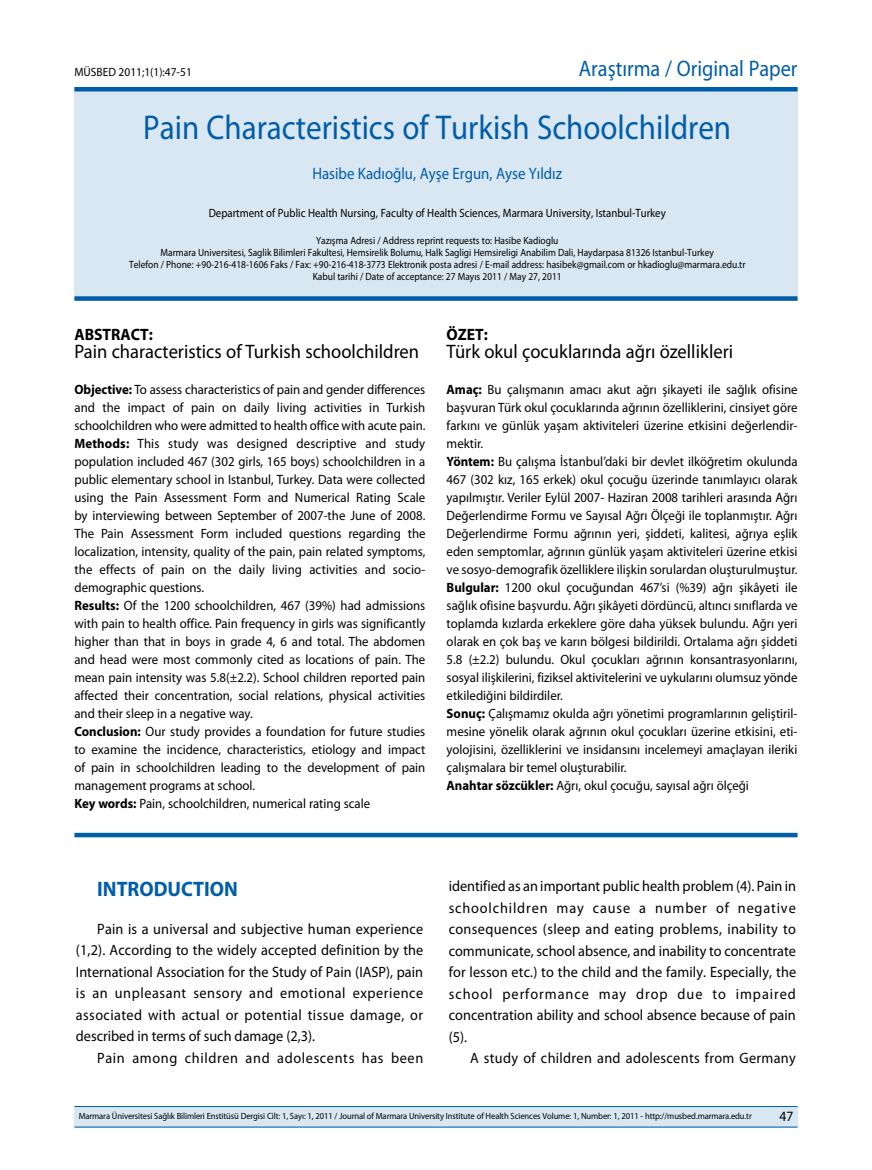
<style>
.page{position:relative;width:872px;height:1170px;background:#fff}
.page>*{position:absolute;margin:0;border:0;box-sizing:border-box;transform-origin:0 0}
.t1{font:34.5px "Myriad Pro";color:#005daa;scale:.9 1}
.t2{font:22.5px "Myriad Pro";color:#005daa;scale:.9 1}
.t3{font:700 21px "Myriad Pro";color:#005daa;scale:.95 1}
.t4{font:19.5px "Myriad Pro";color:#000;scale:.95 1}
.t5{font:16.5px "Myriad Pro";color:#005daa;scale:.9 1}
.t6{font:700 16.5px "Myriad Pro";color:#000;scale:.95 1}
.t7{font:15px/21.5px "Myriad Pro";letter-spacing:.02em;color:#000;text-align:justify;scale:.95 1}
.t8{font:15px "Myriad Pro";letter-spacing:.045em;color:#000;scale:.95 1}
.t9{font:14.25px "Myriad Pro";color:#000;scale:.95 1}
.t10{font:13.5px/18px "Myriad Pro";color:#000;scale:.95 1}
.t11{font:12px "Myriad Pro";color:#000;scale:.9 1}
.t12{font:12px "Myriad Pro";color:#000;scale:.95 1}
.t13{font:10.5px/12px "Myriad Pro";color:#000;text-align:center;scale:.9 1}
.t14{font:9px "Myriad Pro";letter-spacing:-.01em;color:#000;scale:.95 1}
.s1{font-weight:700}
</style>
<div class="page">
<div style="left:74px;top:1106px;width:723px;height:21px;background:#d9e7f2"></div>
<hr style="left:74px;top:1126px;width:723px;height:1px;background:#005daa">
<hr style="left:74px;top:1106px;width:723px;height:1px;background:#005daa">
<div style="left:74px;top:88px;width:723px;height:213px;background:#d9e7f2"></div>
<div style="left:74px;top:296px;width:723px;height:5px;background:#005daa"></div>
<div style="left:74px;top:832px;width:723px;height:5px;background:#005daa"></div>
<hr style="left:74px;top:87px;width:723px;height:4px;background:#005daa">
<p class="t12" style="left:74px;top:65px;width:125px">MÜSBED 2011;1(1):47-51</p>
<h2 class="t2" style="left:579px;top:55px;width:244px">Araştırma / Original Paper</h2>
<h1 class="t1" style="left:143px;top:106px;width:654px">Pain Characteristics of Turkish Schoolchildren</h1>
<p class="t5" style="left:312px;top:163px;width:279px">Hasibe Kadıoğlu, Ayşe Ergun, Ayse Yıldız</p>
<p class="t11" style="left:209px;top:205px;width:509px">Department of Public Health Nursing, Faculty of Health Sciences, Marmara University, Istanbul-Turkey</p>
<p class="t13" style="left:129px;top:234px;width:686px">Yazışma Adresi / Address reprint requests to: Hasibe Kadioglu<br>Marmara Universitesi, Saglik Bilimleri Fakultesi, Hemsirelik Bolumu, Halk Sagligi Hemsireligi Anabilim Dali, Haydarpasa 81326 Istanbul-Turkey<br>Telefon / Phone: +90-216-418-1606 Faks / Fax: +90-216-418-3773 Elektronik posta adresi / E-mail address: hasibek@gmail.com or hkadioglu@marmara.edu.tr Kabul tarihi / Date of acceptance: 27 Mayıs 2011 / May 27, 2011</p>
<p class="t6" style="left:74px;top:323px;width:84px">ABSTRACT:</p>
<h3 class="t4" style="left:74px;top:339px;width:364px">Pain characteristics of Turkish schoolchildren</h3>
<p class="t10" style="left:74px;top:380px;width:371px"><span class="s1">Objective:</span> To assess characteristics of pain and gender differences and the impact of pain on daily living activities in Turkish schoolchildren who were admitted to health office with acute pain.<br><span class="s1">Methods:</span> This study was designed descriptive and study population included 467 (302 girls, 165 boys) schoolchildren in a public elementary school in Istanbul, Turkey. Data were collected using the Pain Assessment Form and Numerical Rating Scale by interviewing between September of 2007-the June of 2008.<br>The Pain Assessment Form included questions regarding the localization, intensity, quality of the pain, pain related symptoms, the effects of pain on the daily living activities and socio&shy;demographic questions.<br><span class="s1">Results:</span> Of the 1200 schoolchildren, 467 (39%) had admissions with pain to health office. Pain frequency in girls was significantly higher than that in boys in grade 4, 6 and total. The abdomen and head were most commonly cited as locations of pain. The mean pain intensity was 5.8(±2.2). School children reported pain affected their concentration, social relations, physical activities and their sleep in a negative way.<br><span class="s1">Conclusion:</span> Our study provides a foundation for future studies to examine the incidence, characteristics, etiology and impact of pain in schoolchildren leading to the development of pain management programs at school.<br><span class="s1">Key words:</span> Pain, schoolchildren, numerical rating scale</p>
<p class="t6" style="left:446px;top:323px;width:45px">ÖZET:</p>
<h3 class="t4" style="left:446px;top:339px;width:303px">Türk okul çocuklarında ağrı özellikleri</h3>
<p class="t10" style="left:446px;top:380px;width:371px"><span class="s1">Amaç:</span> Bu çalışmanın amacı akut ağrı şikayeti ile sağlık ofisine başvuran Türk okul çocuklarında ağrının özelliklerini, cinsiyet göre farkını ve günlük yaşam aktiviteleri üzerine etkisini değerlendir&shy;mektir.<br><span class="s1">Yöntem:</span> Bu çalışma İstanbul’daki bir devlet ilköğretim okulunda 467 (302 kız, 165 erkek) okul çocuğu üzerinde tanımlayıcı olarak yapılmıştır. Veriler Eylül 2007- Haziran 2008 tarihleri arasında Ağrı Değerlendirme Formu ve Sayısal Ağrı Ölçeği ile toplanmıştır. Ağrı Değerlendirme Formu ağrının yeri, şiddeti, kalitesi, ağrıya eşlik eden semptomlar, ağrının günlük yaşam aktiviteleri üzerine etkisi ve sosyo-demografik özelliklere ilişkin sorulardan oluşturulmuştur.<br><span class="s1">Bulgular:</span> 1200 okul çocuğundan 467’si (%39) ağrı şikâyeti ile sağlık ofisine başvurdu. Ağrı şikâyeti dördüncü, altıncı sınıflarda ve toplamda kızlarda erkeklere göre daha yüksek bulundu. Ağrı yeri olarak en çok baş ve karın bölgesi bildirildi. Ortalama ağrı şiddeti 5.8 (±2.2) bulundu. Okul çocukları ağrının konsantrasyonlarını, sosyal ilişkilerini, fiziksel aktivitelerini ve uykularını olumsuz yönde etkilediğini bildirdiler.<br><span class="s1">Sonuç:</span> Çalışmamız okulda ağrı yönetimi programlarının geliştiril&shy;mesine yönelik olarak ağrının okul çocukları üzerine etkisini, eti&shy;yolojisini, özelliklerini ve insidansını incelemeyi amaçlayan ileriki çalışmalara bir temel oluşturabilir.<br><span class="s1">Anahtar sözcükler:</span> Ağrı, okul çocuğu, sayısal ağrı ölçeği</p>
<h3 class="t3" style="left:97px;top:875px;width:149px">INTRODUCTION</h3>
<p class="t7" style="left:76px;top:917px;width:367px;text-indent:21px">Pain is a universal and subjective human experience (1,2). According to the widely accepted definition by the International Association for the Study of Pain (IASP), pain is an unpleasant sensory and emotional experience associated with actual or potential tissue damage, or described in terms of such damage (2,3).</p>
<p class="t8" style="left:97px;top:1048px;width:345px">Pain among children and adolescents has been</p>
<p class="t7" style="left:449px;top:875px;width:367px">identified as an important public health problem (4). Pain in schoolchildren may cause a number of negative consequences (sleep and eating problems, inability to communicate, school absence, and inability to concentrate for lesson etc.) to the child and the family. Especially, the school performance may drop due to impaired concentration ability and school absence because of pain (5).</p>
<p class="t7" style="left:470px;top:1046px;width:344px">A study of children and adolescents from Germany</p>
<p class="t14" style="left:79px;top:1110px;width:710px">Marmara Üniversitesi Sağlık Bilimleri Enstitüsü Dergisi Cilt: 1, Sayı: 1, 2011 / Journal of Marmara University Institute of Health Sciences Volume: 1, Number: 1, 2011 - http://musbed.marmara.edu.tr</p>
<p class="t9" style="left:779px;top:1107px;width:16px">47</p>
</div>
